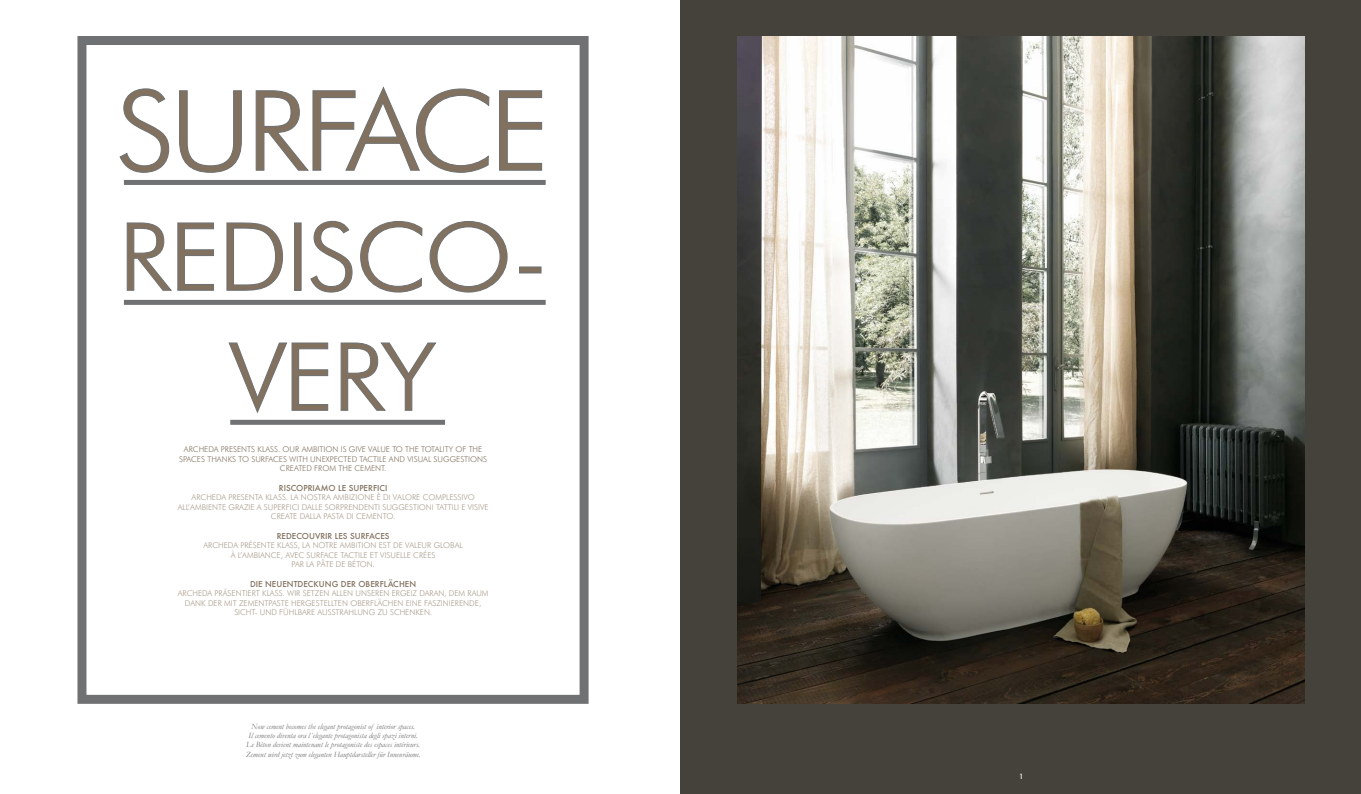
<style>
.page{position:relative;width:1361px;height:794px;background:#fff}
.page>*{position:absolute;margin:0;border:0;box-sizing:border-box;transform-origin:0 0}
.t1{font:300 111px "Futura BT";letter-spacing:-.05em;color:#81715e;scale:1.07 1}
.t2{font:300 94px/120px "Futura BT";letter-spacing:-.025em;color:#81715e;text-align:center;scale:1.07 1}
.t3{font:300 8px/9.6px "Futura BT";color:#a99b8a;text-align:center}
.t4{font:italic 8px/9.2px "Garamond";color:#707172;text-align:center}
.t5{font:300 8px/9.6px "Futura BT";color:#81715e;text-align:center}
.t6{font:500 8px "Futura";color:#81715e}
.t7{font:500 7px "Futura";color:#fff}
</style>
<div class="page">
<div style="left:77px;top:36px;width:511px;height:668px;border:9px solid #707172"></div>
<svg style="left:119px;top:88px;width:51px;height:85px"></svg>
<svg style="left:179px;top:90px;width:63px;height:83px"></svg>
<svg style="left:255px;top:86px;width:235px;height:87px"></svg>
<svg style="left:499px;top:90px;width:44px;height:81px"></svg>
<svg style="left:126px;top:222px;width:88px;height:69px"></svg>
<svg style="left:226px;top:222px;width:57px;height:69px"></svg>
<div style="left:294px;top:222px;width:8px;height:69px;border:1px solid #707172"></div>
<svg style="left:310px;top:220px;width:43px;height:73px"></svg>
<svg style="left:360px;top:221px;width:63px;height:72px"></svg>
<svg style="left:429px;top:221px;width:79px;height:72px"></svg>
<div style="left:519px;top:266px;width:22px;height:7px;border:1px solid #707172"></div>
<svg style="left:228px;top:342px;width:101px;height:71px"></svg>
<svg style="left:340px;top:342px;width:97px;height:69px"></svg>
<div style="left:124px;top:180px;width:422px;height:5px;background:#707172"></div>
<div style="left:124px;top:300px;width:422px;height:5px;background:#707172"></div>
<div style="left:230px;top:420px;width:215px;height:5px;background:#707172"></div>
<div style="left:680px;top:0;width:681px;height:794px;background:#45423c"></div>
<img style="left:737px;top:36px;width:567px;height:668px">
<h1 class="t1" style="left:116px;top:63px;width:407px">SURFACE</h1>
<h2 class="t2" style="left:118px;top:196px;width:403px">REDISCO-<br>VERY</h2>
<p class="t5" style="left:179px;top:444px;width:310px">ARCHEDA PRESENTS KLASS. OUR AMBITION IS GIVE VALUE TO THE TOTALITY OF THE<br>SPACES THANKS TO SURFACES WITH UNEXPECTED TACTILE AND VISUAL SUGGESTIONS<br>CREATED FROM THE CEMENT.</p>
<p class="t6" style="left:279px;top:482px;width:110px">RISCOPRIAMO LE SUPERFICI</p>
<p class="t3" style="left:178px;top:492px;width:312px">ARCHEDA PRESENTA KLASS. LA NOSTRA AMBIZIONE È DI VALORE COMPLESSIVO<br>ALL’AMBIENTE GRAZIE A SUPERFICI DALLE SORPRENDENTI SUGGESTIONI TATTILI E VISIVE<br>CREATE DALLA PASTA DI CEMENTO.</p>
<p class="t6" style="left:277px;top:530px;width:114px">REDECOUVRIR LES SURFACES</p>
<p class="t3" style="left:203px;top:540px;width:261px">ARCHEDA PRÉSENTE KLASS, LA NOTRE AMBITION EST DE VALEUR GLOBAL<br>À L’AMBIANCE, AVEC SURFACE TACTILE ET VISUELLE CRÉES<br>PAR LA PÂTE DE BÉTON.</p>
<p class="t6" style="left:250px;top:578px;width:168px">DIE NEUENTDECKUNG DER OBERFLÄCHEN</p>
<p class="t3" style="left:178px;top:588px;width:312px">ARCHEDA PRÄSENTIERT KLASS. WIR SETZEN ALLEN UNSEREN ERGEIZ DARAN, DEM RAUM<br>DANK DER MIT ZEMENTPASTE HERGESTELLTEN OBERFLÄCHEN EINE FASZINIERENDE,<br>SICHT- UND FÜHLBARE AUSSTRAHLUNG ZU SCHENKEN.</p>
<p class="t4" style="left:246px;top:722px;width:176px">Now cement becomes the elegant protagonist of interior spaces.<br>Il cemento diventa ora l´elegante protagonista degli spazi interni.<br>Le Béton devient maintenant le protagoniste des espaces intérieurs.<br>Zement wird jetzt zum eleganten Hauptdarsteller für Innenräume.</p>
<p class="t7" style="left:1019px;top:771px;width:6px">1</p>
</div>
